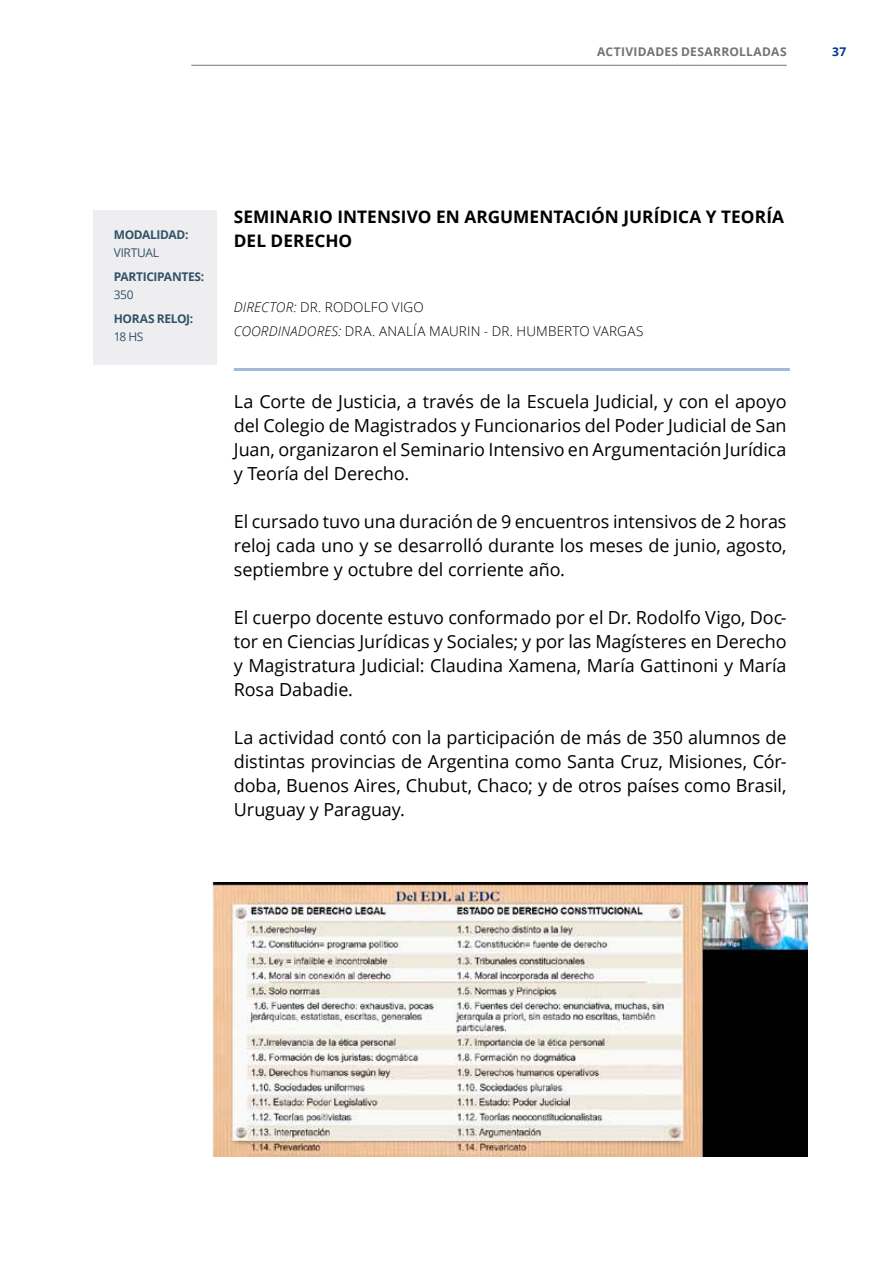
<style>
.page{position:relative;width:893px;height:1263px;background:#fff}
.page>*{position:absolute;margin:0;border:0;box-sizing:border-box;transform-origin:0 0}
.t1{font:18px/24px "Open Sans";letter-spacing:-.005em;color:#000;text-align:justify}
.t2{font:700 17.25px "Open Sans";letter-spacing:.005em;color:#000}
.t3{font:300 13.5px/24px "Open Sans";letter-spacing:.01em;color:#000}
.t4{font:700 12px "Open Sans";letter-spacing:-.03em;color:#325367}
.t5{font:700 12px "Open Sans";color:#727277}
.t6{font:12px "Open Sans";letter-spacing:-.03em;color:#325367}
.t7{font:700 12px "Open Sans";color:#003687}
.s1{font-style:italic}
</style>
<div class="page">
<hr style="left:191px;top:65px;width:596px;height:1px;background:#727277">
<hr style="left:234px;top:368px;width:556px;height:3px;background:#a1bbd7">
<div style="left:94px;top:210px;width:123px;height:154px;background:#eeeef0"></div>
<img style="left:213px;top:882px;width:595px;height:275px">
<p class="t5" style="left:597px;top:44px;width:9px">ACTIVIDADES</p>
<p class="t5" style="left:681px;top:44px;width:9px">DESARROLLADAS</p>
<p class="t7" style="left:832px;top:44px;width:16px">37</p>
<p class="t4" style="left:114px;top:226px;width:76px">MODALIDAD:</p>
<p class="t6" style="left:114px;top:244px;width:47px">VIRTUAL</p>
<p class="t4" style="left:114px;top:268px;width:92px">PARTICIPANTES:</p>
<p class="t6" style="left:114px;top:286px;width:21px">350</p>
<p class="t4" style="left:114px;top:310px;width:81px">HORAS RELOJ:</p>
<p class="t6" style="left:114px;top:328px;width:31px">18 HS</p>
<p class="t2" style="left:234px;top:205px;width:33px">SEMINA</p>
<p class="t2" style="left:302px;top:205px;width:249px">RIO INTENSIVO EN ARGUM ENTACI</p>
<p class="t2" style="left:591px;top:205px;width:80px">ÓN JURÍDICA</p>
<p class="t2" style="left:706px;top:205px;width:80px">Y TEORÍA</p>
<p class="t2" style="left:234px;top:229px;width:120px">DEL DERECHO</p>
<p class="t3" style="left:234px;top:295px;width:411px"><span class="s1">DIRECTOR:</span> DR. RODOLFO VIGO<br><span class="s1">COORDINADORES:</span> DRA. ANALÍA MAURIN - DR. HUMBERTO VARGAS</p>
<p class="t1" style="left:234px;top:389px;width:554px">La Corte de Justicia, a través de la Escuela Judicial, y con el apoyo del Colegio de Magistrados y Funcionarios del Poder Judicial de San Juan, organizaron el Seminario Intensivo en Argumentación Jurídica y Teoría del Derecho.</p>
<p class="t1" style="left:234px;top:509px;width:554px">El cursado tuvo una duración de 9 encuentros intensivos de 2 horas reloj cada uno y se desarrolló durante los meses de junio, agosto, septiembre y octubre del corriente año.</p>
<p class="t1" style="left:234px;top:605px;width:554px">El cuerpo docente estuvo conformado por el Dr. Rodolfo Vigo, Doc&shy;tor en Ciencias Jurídicas y Sociales; y por las Magísteres en Derecho y Magistratura Judicial: Claudina Xamena, María Gattinoni y María Rosa Dabadie.</p>
<p class="t1" style="left:234px;top:725px;width:554px">La actividad contó con la participación de más de 350 alumnos de distintas provincias de Argentina como Santa Cruz, Misiones, Cór&shy;doba, Buenos Aires, Chubut, Chaco; y de otros países como Brasil, Uruguay y Paraguay.</p>
</div>
